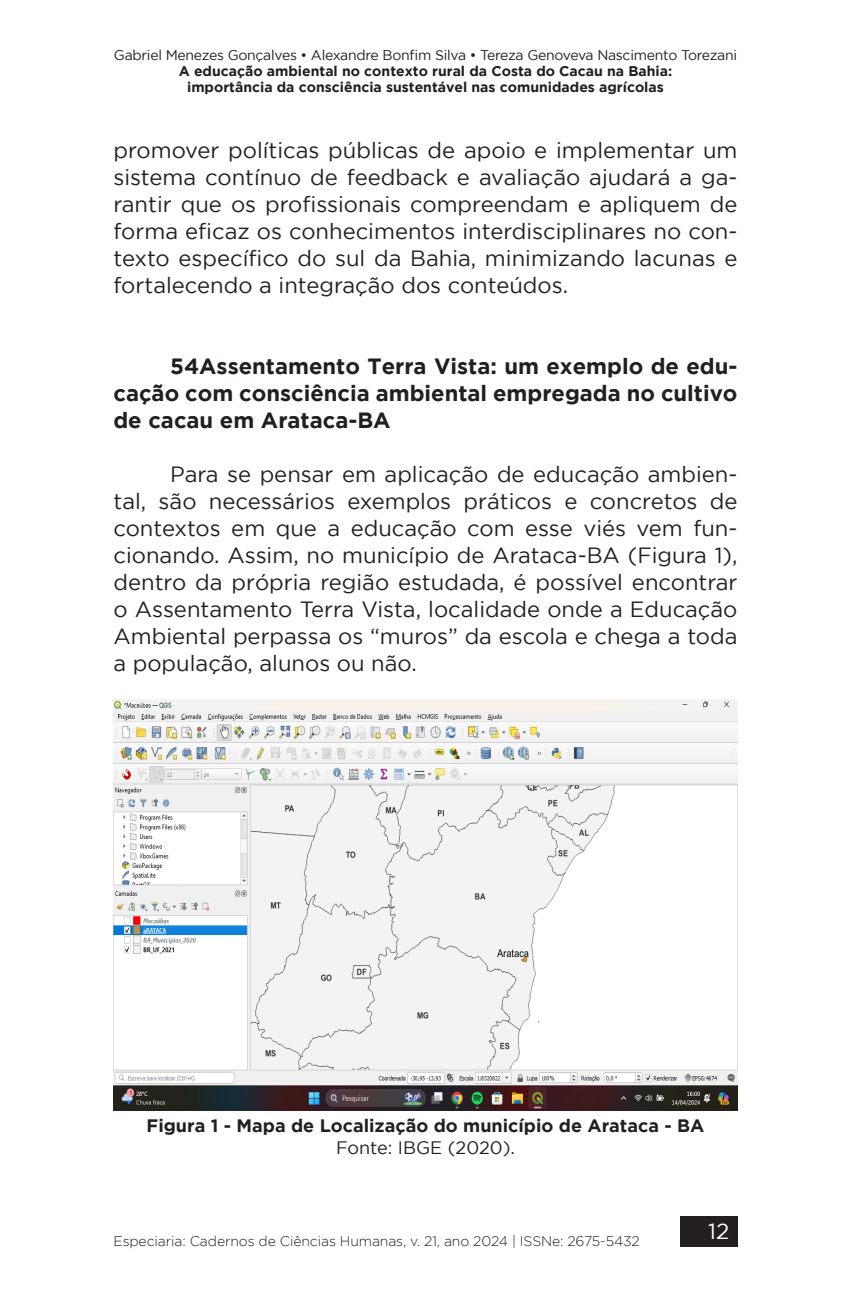
<style>
.page{position:relative;width:851px;height:1304px;background:#fff}
.page>*{position:absolute;margin:0;border:0;box-sizing:border-box;transform-origin:0 0}
.texto{font:22px/27px "Gotham";color:#231f20;text-align:justify}
.subtitulo{font:700 22px/27px "Gotham";color:#231f20;text-align:justify}
.t1{font:22px "Gotham";color:#fff}
.legenda{font:700 18px "Gotham";color:#231f20}
.legenda-2{font:18px "Gotham";color:#231f20}
.t2{font:700 14px/16px "Gotham";color:#231f20;text-align:center}
.t3{font:14px "Gotham";letter-spacing:-.02em;color:#231f20}
.t4{font:300 14px "Gotham";letter-spacing:-.01em;color:#231f20}
</style>
<div class="page">
<div style="left:679px;top:1216px;width:58px;height:30px;background:#231f20"></div>
<img style="left:113px;top:700px;width:624px;height:411px">
<p class="t3" style="left:114px;top:47px;width:624px">Gabriel Menezes Gonçalves • Alexandre Bonfim Silva • Tereza Genoveva Nascimento Torezani</p>
<p class="t2" style="left:179px;top:63px;width:495px">A educação ambiental no contexto rural da Costa do Cacau na Bahia: importância da consciência sustentável nas comunidades agrícolas</p>
<p class="texto" style="left:113px;top:136px;width:625px">promover políticas públicas de apoio e implementar um sistema contínuo de feedback e avaliação ajudará a ga&shy;rantir que os profissionais compreendam e apliquem de forma eficaz os conhecimentos interdisciplinares no con&shy;texto específico do sul da Bahia, minimizando lacunas e fortalecendo a integração dos conteúdos.</p>
<p class="subtitulo" style="left:113px;top:352px;width:625px;text-indent:57px">54Assentamento Terra Vista: um exemplo de edu&shy;cação com consciência ambiental empregada no cultivo de cacau em Arataca-BA</p>
<p class="texto" style="left:113px;top:460px;width:625px;text-indent:57px">Para se pensar em aplicação de educação ambien&shy;tal, são necessários exemplos práticos e concretos de contextos em que a educação com esse viés vem fun&shy;cionando. Assim, no município de Arataca-BA (Figura 1), dentro da própria região estudada, é possível encontrar o Assentamento Terra Vista, localidade onde a Educação Ambiental perpassa os “muros” da escola e chega a toda a população, alunos ou não.</p>
<p class="legenda" style="left:146px;top:1116px;width:559px">Figura 1 - Mapa de Localização do município de Arataca - BA</p>
<p class="legenda-2" style="left:336px;top:1138px;width:180px">Fonte: IBGE (2020).</p>
<p class="t4" style="left:113px;top:1233px;width:528px">Especiaria: Cadernos de Ciências Humanas, v. 21, ano 2024 | ISSNe: 2675-5432</p>
<p class="t1" style="left:708px;top:1219px;width:23px">12</p>
</div>
